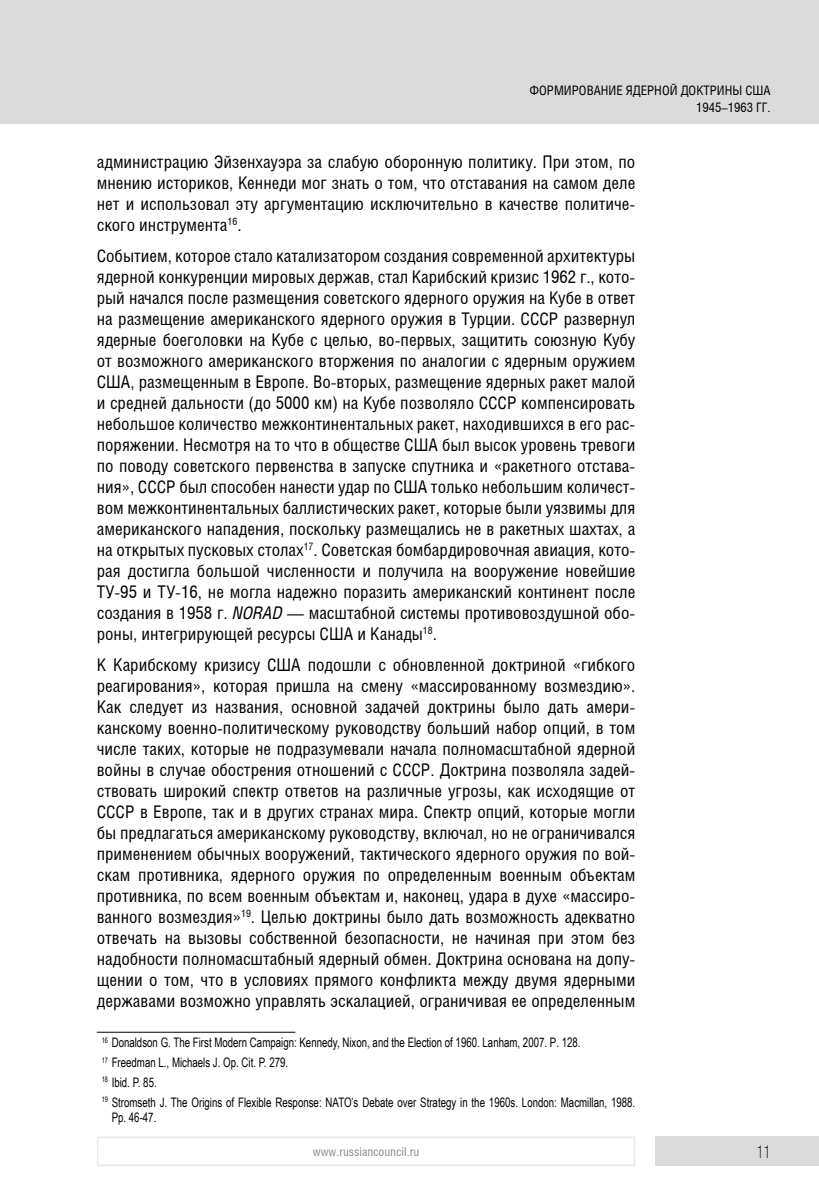
<style>
.page{position:relative;width:819px;height:1191px;background:#fff}
.page>*{position:absolute;margin:0;border:0;box-sizing:border-box;transform-origin:0 0}
.t1{font:17.5px/21px "Helios Cond";color:#000;text-align:justify}
.t2{font:17.5px "Helios Cond Thin C";color:#000}
.t3{font:13.12px/19.8px "Arial Narrow";color:#000;scale:.9 1}
.t4{font:13.12px/17.5px "Helios Cond";color:#000;text-align:right}
.t5{font:12.25px "Helios Cond";color:#878787}
.s1{font-style:italic}
</style>
<div class="page">
<div style="left:0;top:0;width:819px;height:124px;background:#dadada"></div>
<div style="left:655px;top:1136px;width:164px;height:30px;background:#dadada"></div>
<div style="left:97px;top:1136px;width:538px;height:30px;border:2px solid #ededed"></div>
<hr style="left:97px;top:1032px;width:198px;height:1px;background:#000">
<p class="t4" style="left:529px;top:81px;width:242px">ФОРМИРОВАНИЕ ЯДЕРНОЙ ДОКТРИНЫ США<br>1945–1963 ГГ.</p>
<p class="t1" style="left:97px;top:151px;width:540px">администрацию Эйзенхауэра за слабую оборонную политику. При этом, по мнению историков, Кеннеди мог знать о том, что отставания на самом деле нет и использовал эту аргументацию исключительно в качестве политиче&shy;ского инструмента<sup>16</sup>.</p>
<p class="t1" style="left:97px;top:245px;width:540px">Событием, которое стало катализатором создания современной архитектуры ядерной конкуренции мировых держав, стал Карибский кризис 1962 г., кото&shy;рый начался после размещения советского ядерного оружия на Кубе в ответ на размещение американского ядерного оружия в Турции. СССР развернул ядерные боеголовки на Кубе с целью, во-первых, защитить союзную Кубу от возможного американского вторжения по аналогии с ядерным оружием США, размещенным в Европе. Во-вторых, размещение ядерных ракет малой и средней дальности (до 5000 км) на Кубе позволяло СССР компенсировать небольшое количество межконтинентальных ракет, находившихся в его рас&shy;поряжении. Несмотря на то что в обществе США был высок уровень тревоги по поводу советского первенства в запуске спутника и «ракетного отстава&shy;ния», СССР был способен нанести удар по США только небольшим количест&shy;вом межконтинентальных баллистических ракет, которые были уязвимы для американского нападения, поскольку размещались не в ракетных шахтах, а на открытых пусковых столах<sup>17</sup>. Советская бомбардировочная авиация, кото&shy;рая достигла большой численности и получила на вооружение новейшие ТУ-95 и ТУ-16, не могла надежно поразить американский континент после создания в 1958 г. <span class="s1">NORAD</span> — масштабной системы противовоздушной обо&shy;роны, интегрирующей ресурсы США и Канады<sup>18</sup>.</p>
<p class="t1" style="left:97px;top:653px;width:540px">К Карибскому кризису США подошли с обновленной доктриной «гибкого реагирования», которая пришла на смену «массированному возмездию».<br>Как следует из названия, основной задачей доктрины было дать амери&shy;канскому военно-политическому руководству больший набор опций, в том числе таких, которые не подразумевали начала полномасштабной ядерной войны в случае обострения отношений с СССР. Доктрина позволяла задей&shy;ствовать широкий спектр ответов на различные угрозы, как исходящие от СССР в Европе, так и в других странах мира. Спектр опций, которые могли бы предлагаться американскому руководству, включал, но не ограничивался применением обычных вооружений, тактического ядерного оружия по вой&shy;скам противника, ядерного оружия по определенным военным объектам противника, по всем военным объектам и, наконец, удара в духе «массиро&shy;ванного возмездия»<sup>19</sup>. Целью доктрины было дать возможность адекватно отвечать на вызовы собственной безопасности, не начиная при этом без надобности полномасштабный ядерный обмен. Доктрина основана на допу&shy;щении о том, что в условиях прямого конфликта между двумя ядерными державами возможно управлять эскалацией, ограничивая ее определенным</p>
<p class="t3" style="left:102px;top:1032px;width:594px"><sup>16</sup> Donaldson G. The First Modern Campaign: Kennedy, Nixon, and the Election of 1960. Lanham, 2007. Р. 128.<br><sup>17</sup> Freedman L., Michaels J. Op. Сit. P. 279.<br><sup>18</sup> Ibid. P. 85.<br><sup>19</sup> Stromseth J. The Origins of Flexible Response: NATO’s Debate over Strategy in the 1960s. London: Macmillan, 1988.</p>
<p class="t3" style="left:112px;top:1106px;width:51px">Pp. 46-47.</p>
<p class="t5" style="left:313px;top:1144px;width:108px">www.russiancouncil.ru</p>
<p class="t2" style="left:756px;top:1142px;width:16px">11</p>
</div>
